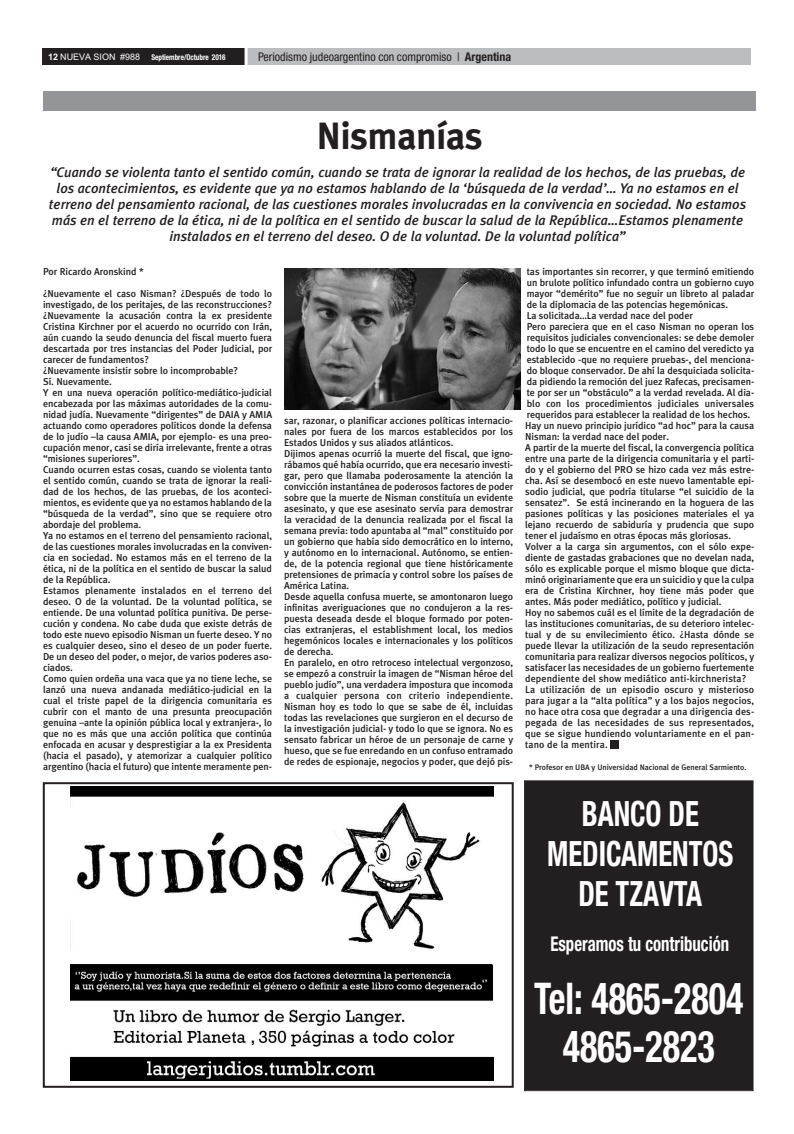
<style>
.page{position:relative;width:794px;height:1134px;background:#fff}
.page>*{position:absolute;margin:0;border:0;box-sizing:border-box;transform-origin:0 0}
.t1{font:700 condensed 43.8px/47.5px "Helvetica Neue";color:#fff;text-align:center;scale:.82 1}
.t2{font:700 38px "Meta Plus";letter-spacing:-.015em;color:#231f20}
.t3{font:700 condensed 34.9px/39.7px "Helvetica Neue";color:#fff;text-align:center;scale:.82 1}
.t4{font:700 condensed 20.3px "Helvetica Neue";color:#fff;scale:.82 1}
.t5{font:italic 500 14px/16px "Meta Plus";color:#231f20;text-align:center}
.t6{font:condensed 12px "Helvetica Neue";color:#231f20}
.t7{font:500 10px/11px "Meta Plus";letter-spacing:-.005em;color:#231f20}
.t8{font:9px "Arial";color:#fff}
.t9{font:500 8px "Meta Plus";letter-spacing:-.005em;color:#231f20}
.t10{font:700 condensed 8px "Helvetica Neue";color:#fff;scale:.9 1}
.s1{font-weight:700}
</style>
<div class="page">
<div style="left:42px;top:48px;width:276px;height:17px;background:#231f20"></div>
<div style="left:246px;top:48px;width:504px;height:17px;background:#bcbdc0"></div>
<hr style="left:245px;top:48px;width:3px;height:17px;background:#fff">
<div style="left:43px;top:91px;width:712px;height:20px;background:#939598"></div>
<img style="left:285px;top:269px;width:235px;height:140px">
<img style="left:70px;top:786px;width:423px;height:295px">
<div style="left:43px;top:782px;width:471px;height:306px;border:2px solid #231f20"></div>
<div style="left:525px;top:781px;width:227px;height:309px;background:#231f20"></div>
<div style="left:524px;top:780px;width:229px;height:311px;border:1px solid #231f20"></div>
<div style="left:610px;top:741px;width:8px;height:8px;background:#231f20"></div>
<p class="t8" style="left:48px;top:51px;width:94px"><span class="s1">12</span> NUEVA SION #988</p>
<p class="t10" style="left:151px;top:54px;width:84px">Septiembre/Octubre 2016</p>
<p class="t6" style="left:258px;top:53px;width:255px">Periodismo judeoargentino con compromiso | <span class="s1">Argentina</span></p>
<h2 class="t2" style="left:316px;top:114px;width:168px">Nismanías</h2>
<p class="t5" style="left:49px;top:164px;width:698px">“Cuando se violenta tanto el sentido común, cuando se trata de ignorar la realidad de los hechos, de las pruebas, de los acontecimientos, es evidente que ya no estamos hablando de la ‘búsqueda de la verdad’… Ya no estamos en el terreno del pensamiento racional, de las cuestiones morales involucradas en la convivencia en sociedad. No estamos más en el terreno de la ética, ni de la política en el sentido de buscar la salud de la República…Estamos plenamente instalados en el terreno del deseo. O de la voluntad. De la voluntad política”</p>
<p class="t7" style="left:43px;top:261px;width:230px;line-height:22px">Por Ricardo Aronskind *<br>¿Nuevamente el caso Nisman? ¿Después de todo lo</p>
<p class="t7" style="left:43px;top:299px;width:230px">investigado, de los peritajes, de las reconstrucciones? ¿Nuevamente la acusación contra la ex presidente Cristina Kirchner por el acuerdo no ocurrido con Irán, aún cuando la seudo denuncia del fiscal muerto fuera descartada por tres instancias del Poder Judicial, por carecer de fundamentos?<br>¿Nuevamente insistir sobre lo incomprobable?<br>Sí. Nuevamente.<br>Y en una nueva operación político-mediático-judicial encabezada por las máximas autoridades de la comu&shy;nidad judía. Nuevamente “dirigentes” de DAIA y AMIA actuando como operadores políticos donde la defensa de lo judío –la causa AMIA, por ejemplo- es una preo&shy;cupación menor, casi se diría irrelevante, frente a otras “misiones superiores”.<br>Cuando ocurren estas cosas, cuando se violenta tanto el sentido común, cuando se trata de ignorar la reali&shy;dad de los hechos, de las pruebas, de los aconteci&shy;mientos, es evidente que ya no estamos hablando de la “búsqueda de la verdad”, sino que se requiere otro abordaje del problema.<br>Ya no estamos en el terreno del pensamiento racional, de las cuestiones morales involucradas en la conviven&shy;cia en sociedad. No estamos más en el terreno de la ética, ni de la política en el sentido de buscar la salud de la República.<br>Estamos plenamente instalados en el terreno del deseo. O de la voluntad. De la voluntad política, se entiende. De una voluntad política punitiva. De perse&shy;cución y condena. No cabe duda que existe detrás de todo este nuevo episodio Nisman un fuerte deseo. Y no es cualquier deseo, sino el deseo de un poder fuerte.<br>De un deseo del poder, o mejor, de varios poderes aso&shy;ciados.<br>Como quien ordeña una vaca que ya no tiene leche, se lanzó una nueva andanada mediático-judicial en la cual el triste papel de la dirigencia comunitaria es cubrir con el manto de una presunta preocupación genuina –ante la opinión pública local y extranjera-, lo que no es más que una acción política que continúa enfocada en acusar y desprestigiar a la ex Presidenta (hacia el pasado), y atemorizar a cualquier político argentino (hacia el futuro) que intente meramente pen-</p>
<p class="t7" style="left:284px;top:415px;width:230px">sar, razonar, o planificar acciones políticas internacio&shy;nales por fuera de los marcos establecidos por los Estados Unidos y sus aliados atlánticos.<br>Dijimos apenas ocurrió la muerte del fiscal, que igno&shy;rábamos qué había ocurrido, que era necesario investi&shy;gar, pero que llamaba poderosamente la atención la convicción instantánea de poderosos factores de poder sobre que la muerte de Nisman constituía un evidente asesinato, y que ese asesinato servía para demostrar la veracidad de la denuncia realizada por el fiscal la semana previa: todo apuntaba al “mal” constituido por un gobierno que había sido democrático en lo interno, y autónomo en lo internacional. Autónomo, se entien&shy;de, de la potencia regional que tiene históricamente pretensiones de primacía y control sobre los países de América Latina.<br>Desde aquella confusa muerte, se amontonaron luego infinitas averiguaciones que no condujeron a la res&shy;puesta deseada desde el bloque formado por poten&shy;cias extranjeras, el establishment local, los medios hegemónicos locales e internacionales y los políticos de derecha.<br>En paralelo, en otro retroceso intelectual vergonzoso, se empezó a construir la imagen de “Nisman héroe del pueblo judío”, una verdadera impostura que incomoda a cualquier persona con criterio independiente.<br>Nisman hoy es todo lo que se sabe de él, incluidas todas las revelaciones que surgieron en el decurso de la investigación judicial- y todo lo que se ignora. No es sensato fabricar un héroe de un personaje de carne y hueso, que se fue enredando en un confuso entramado de redes de espionaje, negocios y poder, que dejó pis-</p>
<p class="t7" style="left:525px;top:266px;width:230px">tas importantes sin recorrer, y que terminó emitiendo un brulote político infundado contra un gobierno cuyo mayor “demérito” fue no seguir un libreto al paladar de la diplomacia de las potencias hegemónicas.<br>La solicitada…La verdad nace del poder<br>Pero pareciera que en el caso Nisman no operan los requisitos judiciales convencionales: se debe demoler todo lo que se encuentre en el camino del veredicto ya establecido -que no requiere pruebas-, del menciona&shy;do bloque conservador. De ahí la desquiciada solicita&shy;da pidiendo la remoción del juez Rafecas, precisamen&shy;te por ser un “obstáculo” a la verdad revelada. Al dia&shy;blo con los procedimientos judiciales universales requeridos para establecer la realidad de los hechos.<br>Hay un nuevo principio jurídico “ad hoc” para la causa Nisman: la verdad nace del poder.<br>A partir de la muerte del fiscal, la convergencia política entre una parte de la dirigencia comunitaria y el parti&shy;do y el gobierno del PRO se hizo cada vez más estre&shy;cha. Así se desembocó en este nuevo lamentable epi&shy;sodio judicial, que podría titularse “el suicidio de la sensatez”. Se está incinerando en la hoguera de las pasiones políticas y las posiciones materiales el ya lejano recuerdo de sabiduría y prudencia que supo tener el judaísmo en otras épocas más gloriosas.<br>Volver a la carga sin argumentos, con el sólo expe&shy;diente de gastadas grabaciones que no develan nada, sólo es explicable porque el mismo bloque que dicta&shy;minó originariamente que era un suicidio y que la culpa era de Cristina Kirchner, hoy tiene más poder que antes. Más poder mediático, político y judicial.<br>Hoy no sabemos cuál es el límite de la degradación de las instituciones comunitarias, de su deterioro intelec&shy;tual y de su envilecimiento ético. ¿Hasta dónde se puede llevar la utilización de la seudo representación comunitaria para realizar diversos negocios políticos, y satisfacer las necesidades de un gobierno fuertemente dependiente del show mediático anti-kirchnerista?<br>La utilización de un episodio oscuro y misterioso para jugar a la “alta política” y a los bajos negocios, no hace otra cosa que degradar a una dirigencia des&shy;pegada de las necesidades de sus representados, que se sigue hundiendo voluntariamente en el pan&shy;tano de la mentira.</p>
<p class="t9" style="left:529px;top:763px;width:219px">* Profesor en UBA y Universidad Nacional de General Sarmiento.</p>
<h3 class="t3" style="left:547px;top:797px;width:229px">BANCO DE<br>MEDICAMENTOS<br>DE TZAVTA</h3>
<h3 class="t4" style="left:550px;top:937px;width:219px">Esperamos tu contribución</h3>
<h1 class="t1" style="left:534px;top:979px;width:257px">Tel: 4865-2804<br>4865-2823</h1>
</div>
